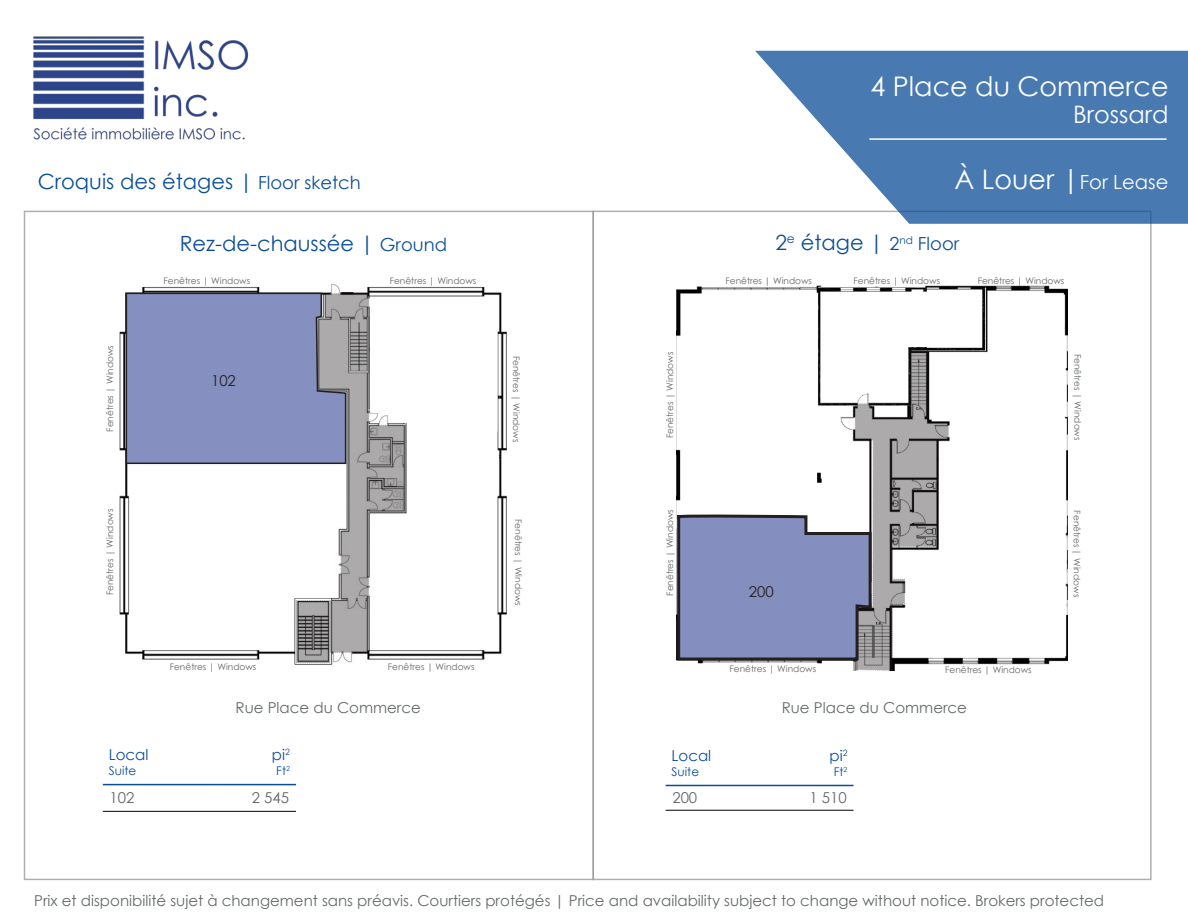
<style>
.page{position:relative;width:1188px;height:918px;background:#fff}
.page>*{position:absolute;margin:0;border:0;box-sizing:border-box;transform-origin:0 0}
.t1{font:27px "Century Gothic";color:#fff}
.t2{font:24px "Century Gothic";color:#fff}
.t3{font:21px "Century Gothic";color:#0b4e97}
.t4{font:19.5px "Century Gothic";color:#fff}
.t5{font:15px "Century Gothic";color:#656969}
.t6{font:15px "Century Gothic";color:#0b4e97}
.t7{font:15px "Century Gothic";color:#63656a}
.t8{font:15px "Century Gothic";color:#231f20}
.t9{font:12px "Century Gothic";color:#0b4e97}
.t10{font:9px "Century Gothic";color:#656969}
.s1{font-size:18px}
.s2{font-size:27px}
</style>
<div class="page">
<img style="left:33px;top:36px;width:216px;height:104px">
<img style="left:676px;top:285px;width:392px;height:380px">
<img style="left:119px;top:283px;width:388px;height:382px">
<hr style="left:103px;top:784px;width:115px;height:1px;background:#0b4e97">
<hr style="left:218px;top:784px;width:78px;height:1px;background:#0b4e97">
<hr style="left:103px;top:811px;width:115px;height:1px;background:#000">
<hr style="left:218px;top:811px;width:78px;height:1px;background:#000">
<hr style="left:666px;top:785px;width:113px;height:1px;background:#0b4e97">
<hr style="left:779px;top:785px;width:75px;height:1px;background:#0b4e97">
<hr style="left:666px;top:810px;width:113px;height:1px;background:#000">
<hr style="left:779px;top:810px;width:75px;height:1px;background:#000">
<svg style="left:676px;top:350px;width:273px;height:321px"></svg>
<svg style="left:125px;top:292px;width:281px;height:372px"></svg>
<svg style="left:755px;top:51px;width:433px;height:173px;fill:#487ab1"></svg>
<hr style="left:869px;top:138px;width:298px;height:2px;background:#fff">
<p class="t3" style="left:38px;top:167px;width:325px">Croquis des étages | <span class="s1">Floor sketch</span></p>
<p class="t3" style="left:180px;top:229px;width:269px">Rez-de-chaussée | <span class="s1">Ground</span></p>
<p class="t10" style="left:164px;top:274px;width:88px">Fenêtres | Windows</p>
<p class="t10" style="left:390px;top:274px;width:88px">Fenêtres | Windows</p>
<p class="t10" style="left:104px;top:432px;width:88px;rotate:-90deg">Fenêtres | Windows</p>
<p class="t10" style="left:523px;top:356px;width:88px;rotate:90deg">Fenêtres | Windows</p>
<p class="t8" style="left:211px;top:370px;width:26px">102</p>
<p class="t10" style="left:104px;top:595px;width:88px;rotate:-90deg">Fenêtres | Windows</p>
<p class="t6" style="left:109px;top:745px;width:41px">Local</p>
<p class="t9" style="left:109px;top:762px;width:29px">Suite</p>
<p class="t10" style="left:170px;top:660px;width:88px">Fenêtres | Windows</p>
<p class="t10" style="left:388px;top:660px;width:88px">Fenêtres | Windows</p>
<p class="t5" style="left:236px;top:697px;width:187px">Rue Place du Commerce</p>
<p class="t6" style="left:272px;top:745px;width:20px">pi<sup>2</sup></p>
<p class="t9" style="left:276px;top:762px;width:15px">Ft<sup>2</sup></p>
<p class="t7" style="left:110px;top:787px;width:26px">102</p>
<p class="t7" style="left:252px;top:787px;width:39px">2 545</p>
<p class="t10" style="left:525px;top:519px;width:88px;rotate:90deg">Fenêtres | Windows</p>
<h1 class="t1" style="left:870px;top:67px;width:300px">4 Place du Commerce</h1>
<h2 class="t2" style="left:1073px;top:98px;width:97px">Brossard</h2>
<h3 class="t4" style="left:955px;top:168px;width:216px"><span class="s2">À Louer |</span>For Lease</h3>
<p class="t10" style="left:664px;top:438px;width:88px;rotate:-90deg">Fenêtres | Windows</p>
<p class="t3" style="left:775px;top:228px;width:185px">2<sup>e</sup> étage | <span class="s1">2</span><sup>nd</sup> <span class="s1">Floor</span></p>
<p class="t10" style="left:725px;top:275px;width:88px">Fenêtres | Windows</p>
<p class="t10" style="left:854px;top:274px;width:88px">Fenêtres | Windows</p>
<p class="t10" style="left:978px;top:274px;width:88px">Fenêtres | Windows</p>
<p class="t10" style="left:1084px;top:354px;width:88px;rotate:90deg">Fenêtres | Windows</p>
<p class="t10" style="left:664px;top:596px;width:88px;rotate:-90deg">Fenêtres | Windows</p>
<p class="t8" style="left:747px;top:574px;width:26px">200</p>
<p class="t8" style="left:749px;top:581px;width:26px">200</p>
<p class="t6" style="left:672px;top:745px;width:41px">Local</p>
<p class="t9" style="left:672px;top:763px;width:29px">Suite</p>
<p class="t10" style="left:730px;top:662px;width:88px">Fenêtres | Windows</p>
<p class="t10" style="left:945px;top:663px;width:88px">Fenêtres | Windows</p>
<p class="t5" style="left:782px;top:697px;width:187px">Rue Place du Commerce</p>
<p class="t6" style="left:829px;top:745px;width:20px">pi<sup>2</sup></p>
<p class="t9" style="left:834px;top:763px;width:15px">Ft<sup>2</sup></p>
<p class="t10" style="left:1083px;top:510px;width:88px;rotate:90deg">Fenêtres | Windows</p>
<p class="t7" style="left:672px;top:788px;width:26px">200</p>
<p class="t7" style="left:809px;top:788px;width:39px">1 510</p>
<h3 class="t5" style="left:34px;top:890px;width:1072px">Prix et disponibilité sujet à changement sans préavis. Courtiers protégés | Price and availability subject to change without notice. Brokers protected</h3>
</div>
